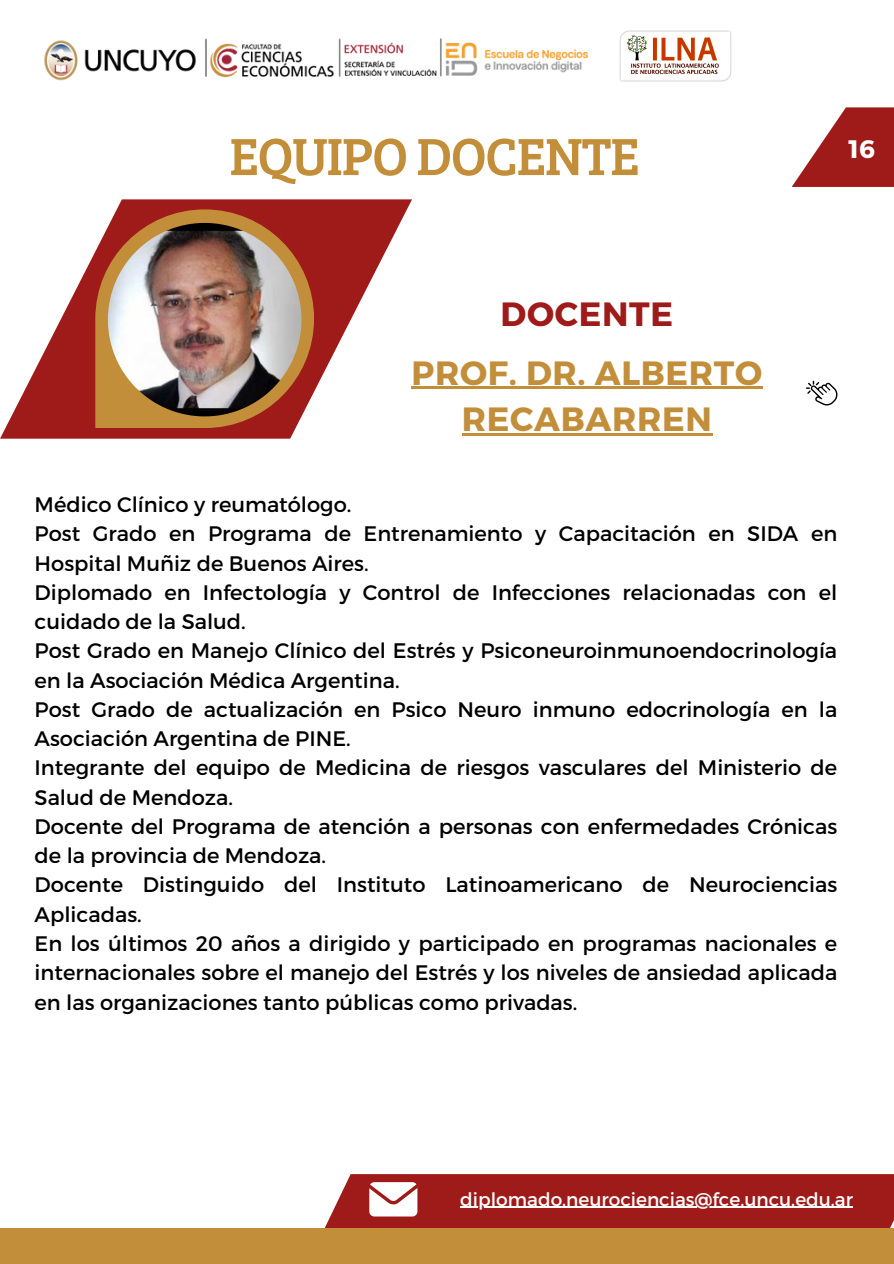
<style>
.page{position:relative;width:894px;height:1264px;background:#fff}
.page>*{position:absolute;margin:0;border:0;box-sizing:border-box;transform-origin:0 0}
.t1{font:54px "Bree Serif";letter-spacing:-.025em;color:#c38e3a}
.t2{font:700 33.6px/46.2px "Montserrat";letter-spacing:.02em;color:#c38e3a;text-align:center}
.t3{font:700 33.6px "Montserrat";letter-spacing:.02em;color:#9f1b19}
.t4{font:700 25.2px "Montserrat";color:#fff}
.t5{font:21px/29.2px "Montserrat";color:#000}
.t6{font:18.45px "Montserrat";color:#fff}
</style>
<div class="page">
<div style="left:268px;top:1174px;width:625px;height:89px;background:#9f1b19"></div>
<div style="left:0;top:1227px;width:893px;height:36px;background:#c38e3a"></div>
<svg style="left:369px;top:1182px;width:48px;height:34px"></svg>
<svg style="left:792px;top:107px;width:101px;height:80px;fill:#9f1b19"></svg>
<img style="left:44px;top:38px;width:545px;height:43px">
<svg style="left:0;top:199px;width:412px;height:239px"></svg>
<svg style="left:95px;top:209px;width:219px;height:219px;fill:#c38e3a"></svg>
<img style="left:108px;top:223px;width:193px;height:193px">
<svg style="left:806px;top:381px;width:31px;height:24px"></svg>
<hr style="left:411px;top:387px;width:351px;height:2px;background:#c38e3a">
<hr style="left:462px;top:433px;width:250px;height:2px;background:#c38e3a">
<hr style="left:460px;top:1206px;width:392px;height:1px;background:#fff">
<img style="left:619px;top:30px;width:113px;height:52px">
<h2 class="t1" style="left:229px;top:117px;width:412px">EQUIPO DOCENTE</h2>
<p class="t4" style="left:848px;top:133px;width:28px">16</p>
<h1 class="t3" style="left:500px;top:292px;width:174px">DOCENTE</h1>
<p class="t2" style="left:411px;top:348px;width:352px">PROF. DR. ALBERTO<br>RECABARREN</p>
<p class="t5" style="left:35px;top:489px;width:804px">Médico Clínico y reumatólogo.<br>Post Grado en Programa de Entrenamiento y Capacitación en SIDA en Hospital Muñiz de Buenos Aires.<br>Diplomado en Infectología y Control de Infecciones relacionadas con el cuidado de la Salud.<br>Post Grado en Manejo Clínico del Estrés y Psiconeuroinmunoendocrinología en la Asociación Médica Argentina.<br>Post Grado de actualización en Psico Neuro inmuno edocrinología en la Asociación Argentina de PINE.<br>Integrante del equipo de Medicina de riesgos vasculares del Ministerio de Salud de Mendoza.<br>Docente del Programa de atención a personas con enfermedades Crónicas de la provincia de Mendoza.<br>Docente Distinguido del Instituto Latinoamericano de Neurociencias Aplicadas.<br>En los últimos 20 años a dirigido y participado en programas nacionales e internacionales sobre el manejo del Estrés y los niveles de ansiedad aplicada en las organizaciones tanto públicas como privadas.</p>
<h2 class="t6" style="left:460px;top:1186px;width:394px">diplomado.neurociencias@fce.uncu.edu.ar</h2>
</div>
